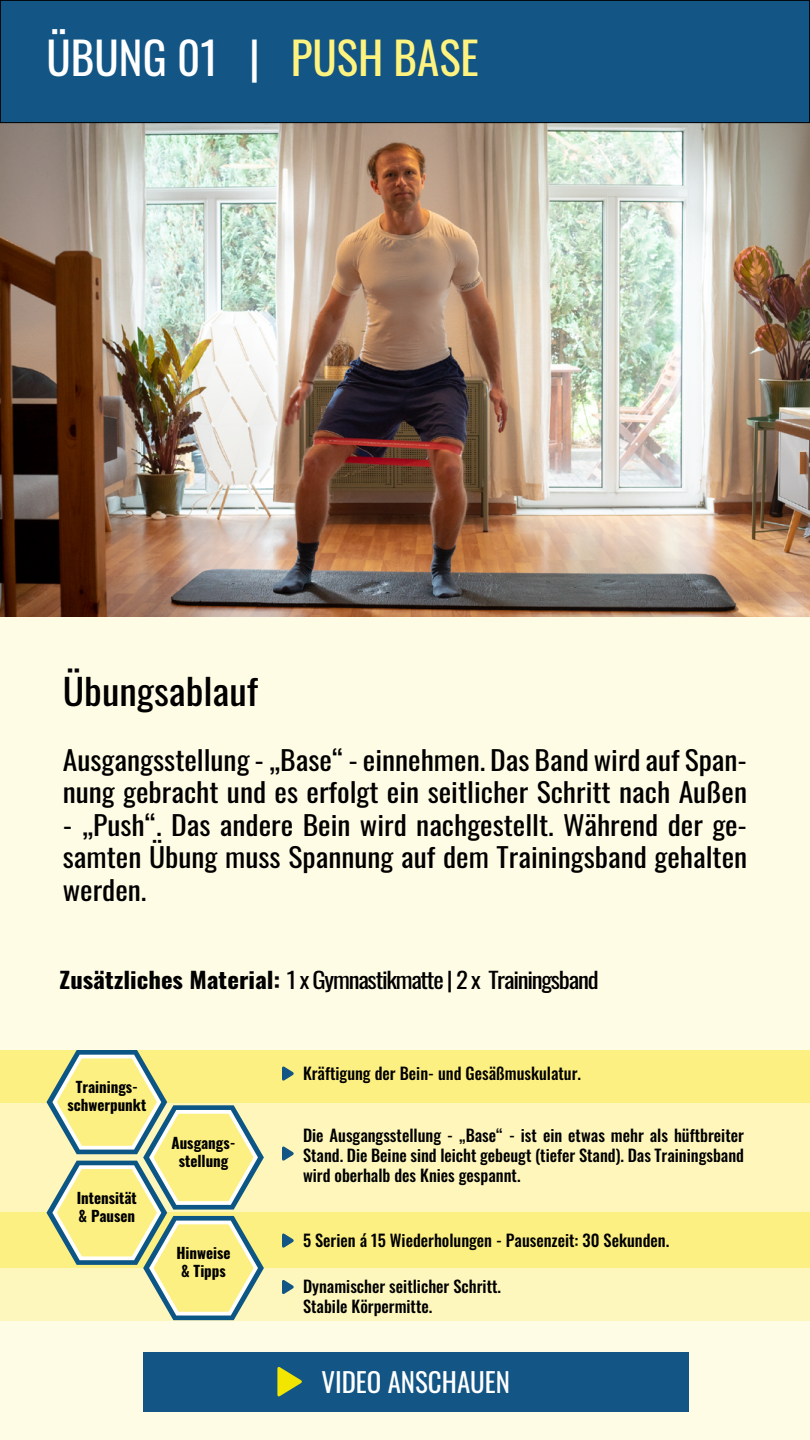
<style>
.page{position:relative;width:810px;height:1440px;background:#fff}
.page>*{position:absolute;margin:0;border:0;box-sizing:border-box;transform-origin:0 0}
.t1{font:45px "Oswald";color:#fff}
.t2{font:36px "Oswald";color:#000;scale:1.1 1}
.t3{font:27px/32.4px "Oswald";color:#000;scale:1.1 1}
.t4{font:27px "Oswald";color:#fff}
.t5{font:22.5px "Oswald";letter-spacing:-.05em;color:#000;scale:1.1 1}
.t6{font:500 16.5px/19.8px "Oswald";color:#000;text-align:justify}
.t7{font:700 15px/18px "Oswald";color:#000;text-align:center}
.s1{color:#fff37f}
.s2{font-weight:700}
</style>
<div class="page">
<div style="left:0;top:580px;width:810px;height:860px;background:#fffce5"></div>
<div style="left:0;top:1050px;width:810px;height:52px;background:#fdf082"></div>
<div style="left:0;top:1213px;width:810px;height:55px;background:#fdf082"></div>
<div style="left:0;top:1268px;width:810px;height:52px;background:#fef7bd"></div>
<div style="left:0;top:1102px;width:810px;height:111px;background:#fef6bb"></div>
<img style="left:0;top:123px;width:810px;height:493px">
<div style="left:0;top:0;width:810px;height:123px;background:#135685"></div>
<div style="left:0;top:0;width:810px;height:123px;border:1px solid #000"></div>
<svg style="left:46px;top:1050px;width:218px;height:270px"></svg>
<svg style="left:282px;top:1066px;width:12px;height:15px"></svg>
<svg style="left:282px;top:1280px;width:12px;height:14px"></svg>
<svg style="left:282px;top:1233px;width:12px;height:15px"></svg>
<svg style="left:282px;top:1146px;width:12px;height:15px"></svg>
<div style="left:143px;top:1352px;width:545px;height:59px;background:#135685"></div>
<svg style="left:277px;top:1367px;width:25px;height:30px"></svg>
<h1 class="t1" style="left:46px;top:18px;width:434px">ÜBUNG 01 | <span class="s1">PUSH BASE</span></h1>
<h2 class="t2" style="left:63px;top:659px;width:179px">Übungsablauf</h2>
<h3 class="t3" style="left:63px;top:741px;width:624px">Ausgangsstellung - „Base“ - einnehmen. Das Band wird auf Span&shy;nung gebracht und es erfolgt ein seitlicher Schritt nach Außen</h3>
<h3 class="t3" style="left:63px;top:806px;width:624px;text-align:justify">- „Push“. Das andere Bein wird nachgestellt. Während der ge&shy;samten Übung muss Spannung auf dem Trainingsband gehalten werden.</h3>
<h3 class="t5" style="left:60px;top:960px;width:492px"><span class="s2">Zusätzliches Material:</span> 1 x Gymnastikmatte | 2 x Trainingsband</h3>
<p class="t7" style="left:67px;top:1079px;width:80px">Trainings&shy;schwerpunkt</p>
<p class="t7" style="left:77px;top:1190px;width:62px;text-align:left">Intensität &amp; Pausen</p>
<p class="t7" style="left:171px;top:1135px;width:66px">Ausgangs&shy;stellung</p>
<p class="t7" style="left:176px;top:1245px;width:56px">Hinweise &amp; Tipps</p>
<p class="t6" style="left:303px;top:1064px;width:280px">Kräftigung der Bein- und Gesäßmuskulatur.</p>
<p class="t6" style="left:303px;top:1127px;width:443px">Die Ausgangsstellung - „Base“ - ist ein etwas mehr als hüftbreiter Stand. Die Beine sind leicht gebeugt (tiefer Stand). Das Trainingsband wird oberhalb des Knies gespannt.</p>
<p class="t6" style="left:303px;top:1231px;width:368px">5 Serien á 15 Wiederholungen - Pausenzeit: 30 Sekunden.</p>
<p class="t6" style="left:303px;top:1278px;width:200px">Dynamischer seitlicher Schritt.<br>Stabile Körpermitte.</p>
<h3 class="t4" style="left:321px;top:1358px;width:190px">VIDEO ANSCHAUEN</h3>
</div>
